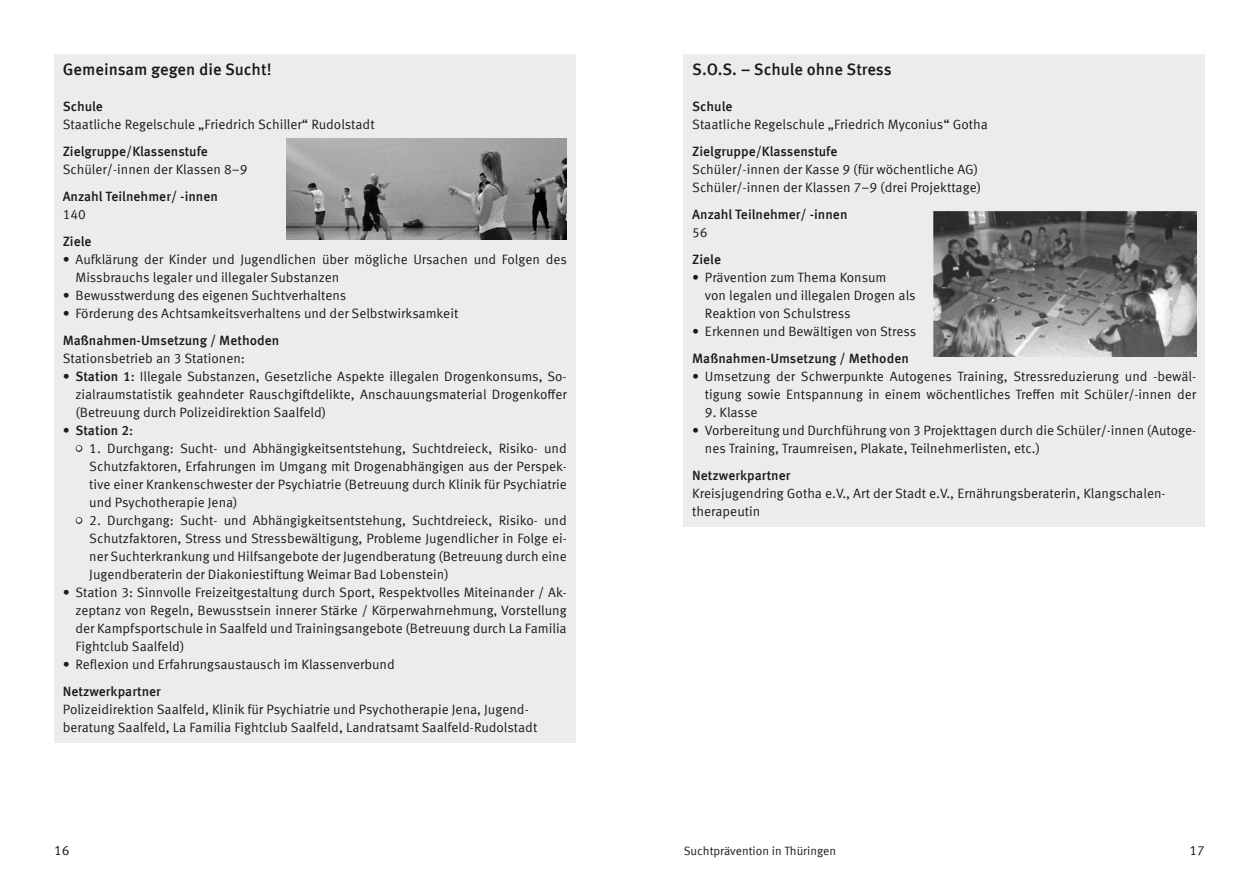
<style>
.page{position:relative;width:1259px;height:893px;background:#fff}
.page>*{position:absolute;margin:0;border:0;box-sizing:border-box;transform-origin:0 0}
.t1{font:500 16.5px "Meta Offc";color:#1a1a18}
.t2{font:13.5px/18px "Meta Offc Norm";color:#1a1a18}
.t3{font:500 13.5px "Meta Offc";color:#1a1a18}
.t4{font:12px "Meta Offc Norm";color:#1a1a18}
.s1{font-family:"Meta Offc";font-weight:500}
.s2{font-family:"Meta Offc Norm";font-weight:400}
.s3{color:#fff}
</style>
<div class="page">
<div style="left:684px;top:54px;width:520px;height:472px;background:#ececed"></div>
<img style="left:933px;top:211px;width:263px;height:146px">
<div style="left:54px;top:54px;width:521px;height:689px;background:#ececed"></div>
<svg style="left:75px;top:445px;width:8px;height:7px"></svg>
<svg style="left:75px;top:517px;width:8px;height:7px"></svg>
<img style="left:286px;top:138px;width:281px;height:101px">
<p class="t1" style="left:63px;top:60px;width:210px">Gemeinsam gegen die Sucht!</p>
<p class="t3" style="left:63px;top:99px;width:42px">Schule</p>
<p class="t2" style="left:63px;top:116px;width:313px">Staatliche Regelschule „Friedrich Schiller“ Rudolstadt</p>
<p class="t3" style="left:63px;top:144px;width:147px">Zielgruppe/Klassenstufe</p>
<p class="t2" style="left:63px;top:161px;width:186px">Schüler/-innen der Klassen 8–9</p>
<p class="t3" style="left:63px;top:189px;width:157px">Anzahl Teilnehmer/ -innen</p>
<p class="t2" style="left:63px;top:206px;width:25px">140</p>
<p class="t3" style="left:63px;top:234px;width:30px">Ziele</p>
<p class="t2" style="left:75px;top:251px;width:493px;text-indent:-13px">• Aufklärung der Kinder und Jugendlichen über mögliche Ursachen und Folgen des<br>Missbrauchs legaler und illegaler Substanzen</p>
<p class="t2" style="left:63px;top:287px;width:285px">• Bewusstwerdung des eigenen Suchtverhaltens</p>
<p class="t2" style="left:63px;top:305px;width:397px">• Förderung des Achtsamkeitsverhaltens und der Selbstwirksamkeit</p>
<p class="t3" style="left:63px;top:333px;width:218px">Maßnahmen-Umsetzung / Methoden</p>
<p class="t2" style="left:63px;top:350px;width:184px">Stationsbetrieb an 3 Stationen:</p>
<p class="t2" style="left:75px;top:368px;width:493px;text-align:justify;text-indent:-13px">• <span class="s1">Station 1:</span> Illegale Substanzen, Gesetzliche Aspekte illegalen Drogenkonsums, So&shy;zialraumstatistik geahndeter Rauschgiftdelikte, Anschauungsmaterial Drogenkoffer (Betreuung durch Polizeidirektion Saalfeld)</p>
<p class="t3" style="left:63px;top:423px;width:72px"><span class="s2">•</span> Station 2:</p>
<p class="t2" style="left:89px;top:440px;width:479px;text-align:justify;text-indent:-14px"><span class="s3">•</span> 1. Durchgang: Sucht- und Abhängigkeitsentstehung, Suchtdreieck, Risiko- und Schutzfaktoren, Erfahrungen im Umgang mit Drogenabhängigen aus der Perspek&shy;tive einer Krankenschwester der Psychiatrie (Betreuung durch Klinik für Psychiatrie und Psychotherapie Jena)</p>
<p class="t2" style="left:89px;top:512px;width:479px;text-align:justify;text-indent:-14px"><span class="s3">•</span> 2. Durchgang: Sucht- und Abhängigkeitsentstehung, Suchtdreieck, Risiko- und Schutzfaktoren, Stress und Stressbewältigung, Probleme Jugendlicher in Folge ei&shy;ner Suchterkrankung und Hilfsangebote der Jugendberatung (Betreuung durch eine Jugendberaterin der Diakoniestiftung Weimar Bad Lobenstein)</p>
<p class="t2" style="left:75px;top:584px;width:493px;text-align:justify;text-indent:-13px">• Station 3: Sinnvolle Freizeitgestaltung durch Sport, Respektvolles Miteinander / Ak&shy;zeptanz von Regeln, Bewusstsein innerer Stärke / Körperwahrnehmung, Vorstellung der Kampfsportschule in Saalfeld und Trainingsangebote (Betreuung durch La Familia Fightclub Saalfeld)</p>
<p class="t2" style="left:63px;top:656px;width:333px">• Reflexion und Erfahrungsaustausch im Klassenverbund</p>
<p class="t3" style="left:63px;top:684px;width:100px">Netzwerkpartner</p>
<p class="t2" style="left:63px;top:701px;width:476px">Polizeidirektion Saalfeld, Klinik für Psychiatrie und Psychotherapie Jena, Jugend&shy;beratung Saalfeld, La Familia Fightclub Saalfeld, Landratsamt Saalfeld-Rudolstadt</p>
<p class="t1" style="left:692px;top:60px;width:201px">S.O.S. – Schule ohne Stress</p>
<p class="t3" style="left:692px;top:99px;width:42px">Schule</p>
<p class="t2" style="left:692px;top:116px;width:297px">Staatliche Regelschule „Friedrich Myconius“ Gotha</p>
<p class="t3" style="left:692px;top:144px;width:147px">Zielgruppe/Klassenstufe</p>
<p class="t2" style="left:692px;top:161px;width:290px">Schüler/-innen der Kasse 9 (für wöchentliche AG)<br>Schüler/-innen der Klassen 7–9 (drei Projekttage)</p>
<p class="t3" style="left:692px;top:207px;width:157px">Anzahl Teilnehmer/ -innen</p>
<p class="t2" style="left:692px;top:224px;width:17px">56</p>
<p class="t3" style="left:692px;top:252px;width:30px">Ziele</p>
<p class="t2" style="left:705px;top:269px;width:212px;text-indent:-13px">• Prävention zum Thema Konsum<br>von legalen und illegalen Drogen als<br>Reaktion von Schulstress</p>
<p class="t2" style="left:692px;top:323px;width:225px">• Erkennen und Bewältigen von Stress</p>
<p class="t3" style="left:692px;top:351px;width:218px">Maßnahmen-Umsetzung / Methoden</p>
<p class="t2" style="left:692px;top:368px;width:505px;text-align:right">• Umsetzung der Schwerpunkte Autogenes Training, Stressreduzierung und -bewäl&shy;tigung sowie Entspannung in einem wöchentliches Treffen mit Schüler/-innen der</p>
<p class="t2" style="left:705px;top:404px;width:54px">9. Klasse</p>
<p class="t2" style="left:705px;top:422px;width:493px;text-indent:-13px">• Vorbereitung und Durchführung von 3 Projekttagen durch die Schüler/-innen (Autoge&shy;nes Training, Traumreisen, Plakate, Teilnehmerlisten, etc.)</p>
<p class="t3" style="left:692px;top:468px;width:100px">Netzwerkpartner</p>
<p class="t2" style="left:692px;top:485px;width:475px">Kreisjugendring Gotha e.V., Art der Stadt e.V., Ernährungsberaterin, Klangschalen&shy;therapeutin</p>
<p class="t2" style="left:54px;top:842px;width:17px">16</p>
<p class="t4" style="left:684px;top:844px;width:154px">Suchtprävention in Thüringen</p>
<p class="t2" style="left:1189px;top:842px;width:17px">17</p>
</div>
